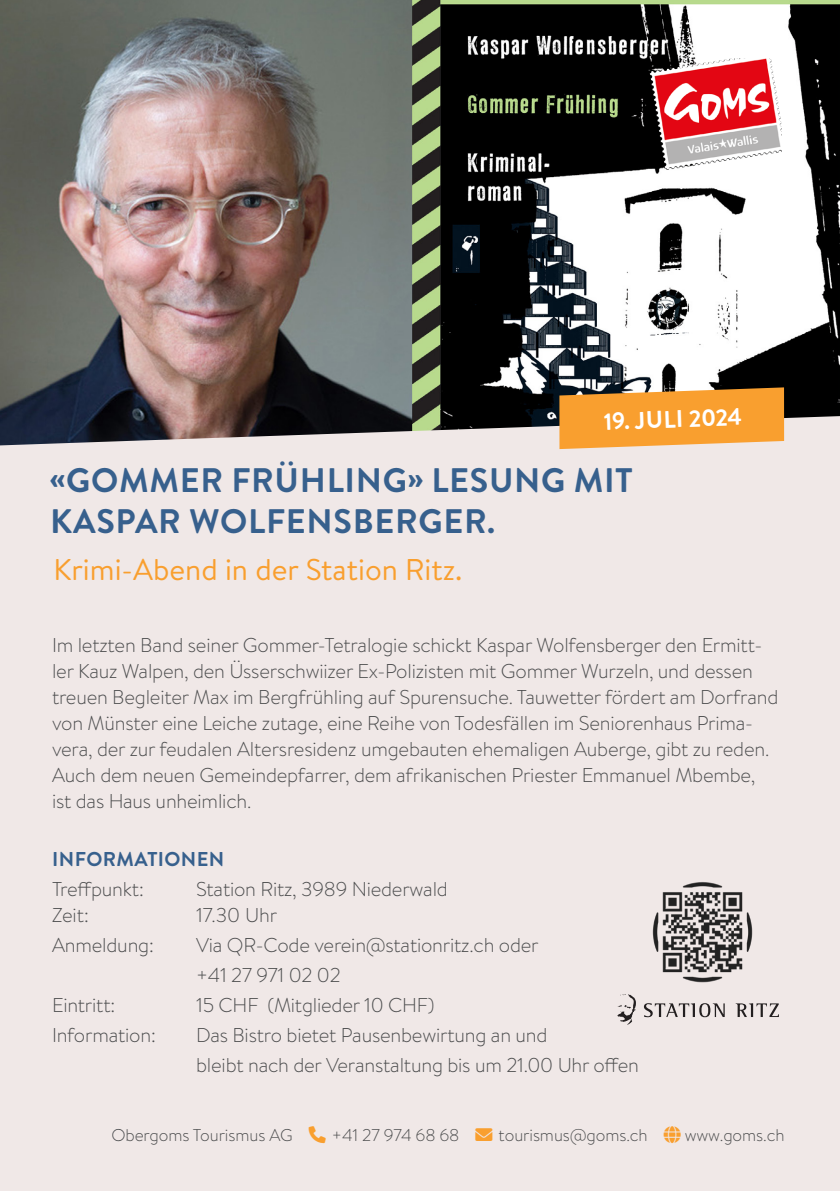
<style>
.page{position:relative;width:840px;height:1191px;background:#fff}
.page>*{position:absolute;margin:0;border:0;box-sizing:border-box;transform-origin:0 0}
.t1{font:700 34px "Brandon Grotesque";letter-spacing:.02em;color:#37608d}
.t2{font:30px "Brandon Text";color:#f99f2f}
.t3{font:700 24px "Brandon Grotesque";color:#fff}
.t4{font:300 20px/26px "Brandon Text";letter-spacing:-.01em;color:#4b4c4d}
.t5{font:700 20px "Brandon Grotesque";letter-spacing:.02em;color:#37608d}
.t6{font:300 17px "Brandon Text";letter-spacing:-.005em;color:#4b4c4d}
.s1{color:#404245}
.s2{color:#f99f2f}
</style>
<div class="page">
<img style="left:0;top:0;width:839px;height:416px">
<div style="left:0;top:416px;width:839px;height:775px;background:#f0e8e7"></div>
<svg style="left:559px;top:387px;width:224px;height:62px;background:#ed9f3f"></svg>
<img style="left:649px;top:58px;width:132px;height:112px">
<img style="left:642px;top:872px;width:120px;height:120px">
<svg style="left:643px;top:1003px;width:81px;height:14px"></svg>
<svg style="left:735px;top:1003px;width:43px;height:14px"></svg>
<svg style="left:617px;top:994px;width:18px;height:30px"></svg>
<svg style="left:308px;top:1126px;width:17px;height:17px"></svg>
<svg style="left:475px;top:1128px;width:17px;height:13px"></svg>
<svg style="left:663px;top:1126px;width:17px;height:17px"></svg>
<p class="t3" style="left:603px;top:405px;width:139px;rotate:-2deg">19. JULI 2024</p>
<p class="t1" style="left:50px;top:456px;width:583px">«GOMMER FRÜHLING» LESUNG MIT</p>
<p class="t1" style="left:50px;top:497px;width:446px">KASPAR WOLFENSBERGER.</p>
<p class="t2" style="left:53px;top:548px;width:410px">Krimi-Abend in der Station Ritz.</p>
<p class="t4" style="left:52px;top:631px;width:727px">Im letzten Band seiner Gommer-Tetralogie schickt Kaspar Wolfensberger den Ermitt&shy;ler Kauz Walpen, den Üsserschwiizer Ex-Polizisten mit Gommer Wurzeln, und dessen treuen Begleiter Max im Bergfrühling auf Spurensuche. Tauwetter fördert am Dorfrand von Münster eine Leiche zutage, eine Reihe von Todesfällen im Seniorenhaus Prima&shy;vera, der zur feudalen Altersresidenz umgebauten ehemaligen Auberge, gibt zu reden.<br>Auch dem neuen Gemeindepfarrer, dem afrikanischen Priester Emmanuel Mbembe, ist das Haus unheimlich.</p>
<p class="t5" style="left:52px;top:845px;width:174px">INFORMATIONEN</p>
<p class="t4" style="left:52px;top:875px;width:93px">Treffpunkt:</p>
<p class="t4" style="left:196px;top:875px;width:253px">Station Ritz, 3989 Niederwald</p>
<p class="t4" style="left:52px;top:901px;width:38px">Zeit:</p>
<p class="t4" style="left:196px;top:901px;width:83px">17.30 Uhr</p>
<p class="t4" style="left:52px;top:931px;width:103px">Anmeldung:</p>
<p class="t4" style="left:196px;top:931px;width:344px">Via QR-Code verein@stationritz.ch oder</p>
<p class="t4" style="left:196px;top:961px;width:146px">+41 27 971 02 02</p>
<p class="t4" style="left:52px;top:991px;width:65px">Eintritt:</p>
<p class="t4" style="left:196px;top:991px;width:240px">15 CHF (Mitglieder 10 CHF)</p>
<p class="t4" style="left:52px;top:1021px;width:105px">Information:</p>
<p class="t4" style="left:196px;top:1021px;width:353px">Das Bistro bietet Pausenbewirtung an und</p>
<p class="t4" style="left:196px;top:1051px;width:444px">bleibt nach der Veranstaltung bis um 21.00 Uhr offen</p>
<p class="t6" style="left:111px;top:1123px;width:674px"><span class="s1">O</span>bergoms Tourismus AG <span class="s2">□■</span> +41 27 974 68 68 <span class="s2">■❖●□</span> tourismus@goms.ch <span class="s2">●□</span> www.goms.ch</p>
</div>
